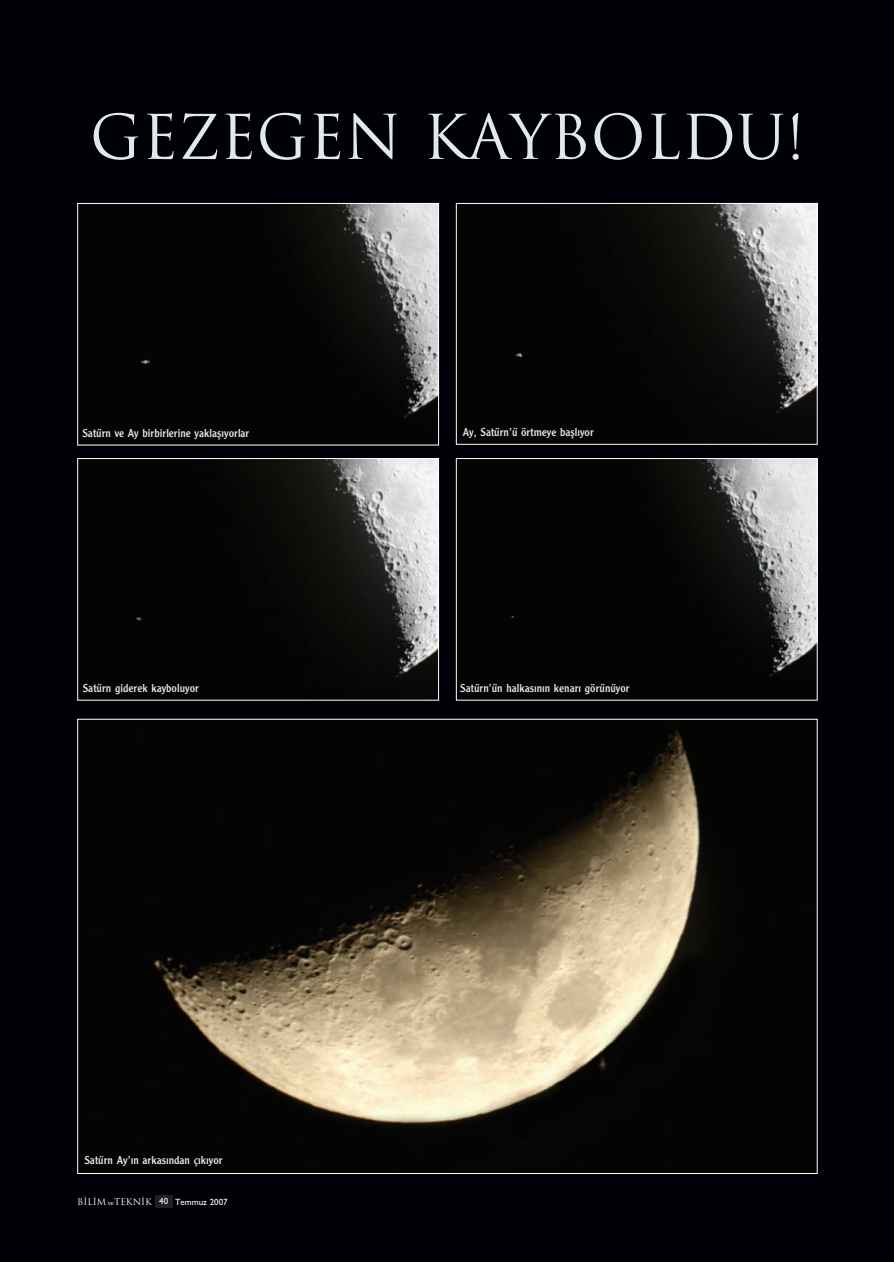
<style>
.page{position:relative;width:894px;height:1262px;background:#fff}
.page>*{position:absolute;margin:0;border:0;box-sizing:border-box;transform-origin:0 0}
.t1{font:60px "Trajan";color:#e2e8eb}
.t2{font:12px "Clearface Gothic";color:#e2e8eb}
.t3{font:500 9px "Gill Sans";color:#fff}
.s1{font-family:"Trajan";font-weight:400}
.s2{font-family:"Bookman";font-weight:300;font-size:6px}
</style>
<div class="page">
<div style="left:0;top:0;width:893px;height:1262px;background:#000107"></div>
<div style="left:155px;top:1195px;width:17px;height:13px;background:#231f20"></div>
<img style="left:141px;top:205px;width:296px;height:213px">
<div style="left:77px;top:203px;width:362px;height:242px;border:1px solid #fff"></div>
<img style="left:515px;top:205px;width:300px;height:211px">
<div style="left:456px;top:203px;width:361px;height:242px;border:1px solid #fff"></div>
<img style="left:136px;top:460px;width:301px;height:224px">
<div style="left:77px;top:458px;width:362px;height:243px;border:1px solid #fff"></div>
<img style="left:511px;top:460px;width:304px;height:217px">
<div style="left:456px;top:458px;width:361px;height:243px;border:1px solid #fff"></div>
<img style="left:154px;top:730px;width:559px;height:398px">
<h1 class="t1" style="left:90px;top:101px;width:716px">GEZEGEN KAYBOLDU!</h1>
<p class="t2" style="left:82px;top:426px;width:169px">Satürn ve Ay birbirlerine yaklafl›yorlar</p>
<p class="t2" style="left:462px;top:425px;width:133px">Ay, Satürn’ü örtmeye bafll›yor</p>
<p class="t2" style="left:83px;top:682px;width:118px">Satürn giderek kayboluyor</p>
<p class="t2" style="left:460px;top:682px;width:171px">Satürn’ün halkas›n›n kenar› görünüyor</p>
<p class="t2" style="left:84px;top:1154px;width:140px">Satürn Ay’›n arkas›ndan ç›k›yor</p>
<p class="t3" style="left:77px;top:1197px;width:152px"><span class="s1">B‹L‹M</span> <span class="s2">ve</span><span class="s1">TEKN‹K</span> 40 Temmuz 2007</p>
</div>
